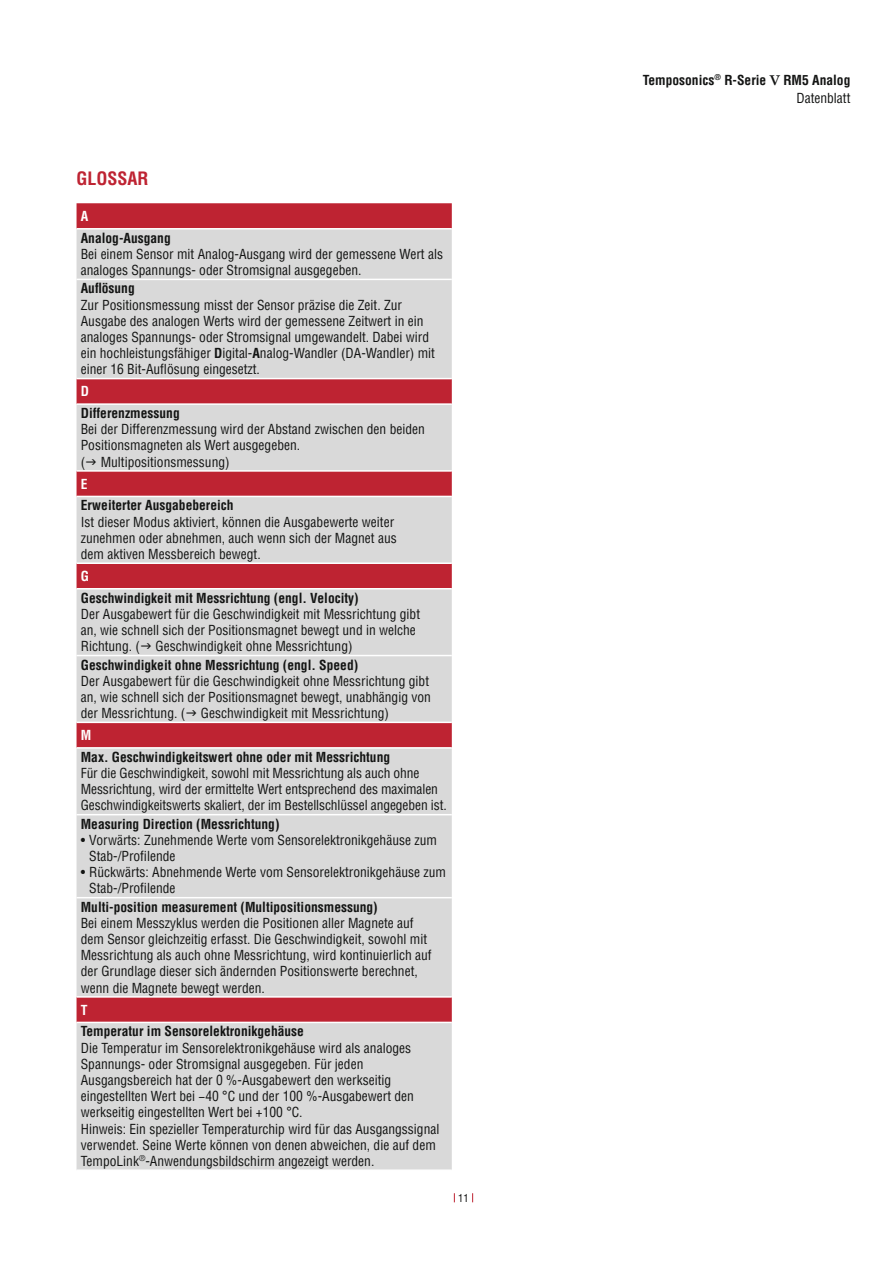
<style>
.page{position:relative;width:893px;height:1263px;background:#fff}
.page>*{position:absolute;margin:0;border:0;box-sizing:border-box;transform-origin:0 0}
.t1{font:700 condensed 18px "Helvetica LT Pro";color:#be2332}
.t2{font:condensed 13.5px/16.2px "Helvetica LT Pro";color:#131413}
.t3{font:700 condensed 13.5px/18px "Helvetica LT Pro";color:#131413;text-align:right}
.t4{font:700 condensed 13.5px "Helvetica LT Pro";color:#fff}
.t5{font:condensed 10.5px "Helvetica LT Pro";color:#131413}
.s1{font-weight:700}
.s2{font-family:"Century Schoolbook";font-stretch:normal}
.s3{font-weight:400}
</style>
<div class="page">
<div style="left:77px;top:203px;width:375px;height:25px;background:#be2332"></div>
<svg style="left:77px;top:230px;width:375px;height:939px;background:#d5c1c3"></svg>
<hr style="left:77px;top:279px;width:375px;height:1px;background:#fff">
<hr style="left:77px;top:378px;width:375px;height:1px;background:#fff">
<hr style="left:77px;top:403px;width:375px;height:2px;background:#fff">
<hr style="left:77px;top:470px;width:375px;height:2px;background:#fff">
<hr style="left:77px;top:496px;width:375px;height:1px;background:#fff">
<hr style="left:77px;top:562px;width:375px;height:2px;background:#fff">
<hr style="left:77px;top:588px;width:375px;height:1px;background:#fff">
<hr style="left:77px;top:655px;width:375px;height:1px;background:#fff">
<hr style="left:77px;top:722px;width:375px;height:1px;background:#fff">
<hr style="left:77px;top:747px;width:375px;height:2px;background:#fff">
<hr style="left:77px;top:814px;width:375px;height:1px;background:#fff">
<hr style="left:77px;top:897px;width:375px;height:1px;background:#fff">
<hr style="left:77px;top:996px;width:375px;height:2px;background:#fff">
<hr style="left:77px;top:1022px;width:375px;height:1px;background:#fff">
<svg style="left:86px;top:459px;width:10px;height:5px"></svg>
<svg style="left:141px;top:643px;width:10px;height:6px"></svg>
<svg style="left:187px;top:710px;width:9px;height:6px"></svg>
<h1 class="t1" style="left:77px;top:167px;width:74px">GLOSSAR</h1>
<p class="t4" style="left:81px;top:207px;width:9px">A</p>
<p class="t3" style="left:81px;top:228px;width:92px">Analog-Ausgang</p>
<p class="t2" style="left:81px;top:246px;width:364px">Bei einem Sensor mit Analog-Ausgang wird der gemessene Wert als analoges Spannungs- oder Stromsignal ausgegeben.</p>
<p class="t3" style="left:81px;top:279px;width:55px">Auflösung</p>
<p class="t2" style="left:81px;top:296px;width:356px">Zur Positionsmessung misst der Sensor präzise die Zeit. Zur Ausgabe des analogen Werts wird der gemessene Zeitwert in ein analoges Spannungs- oder Stromsignal umgewandelt. Dabei wird ein hochleistungsfähiger <span class="s1">D</span>igital-<span class="s1">A</span>nalog-Wandler (DA-Wandler) mit einer 16 Bit-Auflösung eingesetzt.</p>
<p class="t4" style="left:81px;top:382px;width:10px">D</p>
<p class="t3" style="left:81px;top:404px;width:100px">Differenzmessung</p>
<p class="t2" style="left:81px;top:421px;width:346px">Bei der Differenzmessung wird der Abstand zwischen den beiden<br>Positionsmagneten als Wert ausgegeben.<br>( Multipositionsmessung)</p>
<p class="t4" style="left:81px;top:475px;width:8px">E</p>
<p class="t3" style="left:81px;top:496px;width:154px">Erweiterter Ausgabebereich</p>
<p class="t2" style="left:81px;top:513px;width:318px">Ist dieser Modus aktiviert, können die Ausgabewerte weiter zunehmen oder abnehmen, auch wenn sich der Magnet aus dem aktiven Messbereich bewegt.</p>
<p class="t4" style="left:81px;top:567px;width:10px">G</p>
<p class="t3" style="left:81px;top:588px;width:279px">Geschwindigkeit mit Messrichtung (engl. Velocity)</p>
<p class="t2" style="left:81px;top:606px;width:341px">Der Ausgabewert für die Geschwindigkeit mit Messrichtung gibt an, wie schnell sich der Positionsmagnet bewegt und in welche<br>Richtung. ( Geschwindigkeit ohne Messrichtung)</p>
<p class="t3" style="left:81px;top:655px;width:279px">Geschwindigkeit ohne Messrichtung (engl. Speed)</p>
<p class="t2" style="left:81px;top:673px;width:352px">Der Ausgabewert für die Geschwindigkeit ohne Messrichtung gibt an, wie schnell sich der Positionsmagnet bewegt, unabhängig von der Messrichtung. ( Geschwindigkeit mit Messrichtung)</p>
<p class="t4" style="left:81px;top:726px;width:12px">M</p>
<p class="t3" style="left:81px;top:747px;width:311px">Max. Geschwindigkeitswert ohne oder mit Messrichtung</p>
<p class="t2" style="left:81px;top:765px;width:367px">Für die Geschwindigkeit, sowohl mit Messrichtung als auch ohne<br>Messrichtung, wird der ermittelte Wert entsprechend des maximalen<br>Geschwindigkeitswerts skaliert, der im Bestellschlüssel angegeben ist.</p>
<p class="t3" style="left:81px;top:814px;width:200px">Measuring Direction (Messrichtung)</p>
<p class="t2" style="left:89px;top:832px;width:349px;text-indent:-9px">• Vorwärts: Zunehmende Werte vom Sensorelektronikgehäuse zum<br>Stab-/Profilende</p>
<p class="t2" style="left:89px;top:864px;width:358px;text-indent:-9px">• Rückwärts: Abnehmende Werte vom Sensorelektronikgehäuse zum<br>Stab-/Profilende</p>
<p class="t3" style="left:81px;top:897px;width:299px">Multi-position measurement (Multipositionsmessung)</p>
<p class="t2" style="left:81px;top:915px;width:352px">Bei einem Messzyklus werden die Positionen aller Magnete auf dem Sensor gleichzeitig erfasst. Die Geschwindigkeit, sowohl mit Messrichtung als auch ohne Messrichtung, wird kontinuierlich auf der Grundlage dieser sich ändernden Positionswerte berechnet, wenn die Magnete bewegt werden.</p>
<p class="t4" style="left:81px;top:1000px;width:8px">T</p>
<p class="t3" style="left:81px;top:1022px;width:225px">Temperatur im Sensorelektronikgehäuse</p>
<p class="t2" style="left:81px;top:1039px;width:360px">Die Temperatur im Sensorelektronikgehäuse wird als analoges Spannungs- oder Stromsignal ausgegeben. Für jeden Ausgangsbereich hat der 0 %-Ausgabewert den werkseitig eingestellten Wert bei −40 °C und der 100 %-Ausgabewert den werkseitig eingestellten Wert bei +100 °C.<br>Hinweis: Ein spezieller Temperaturchip wird für das Ausgangssignal verwendet. Seine Werte können von denen abweichen, die auf dem TempoLink<sup>®</sup>-Anwendungsbildschirm angezeigt werden.</p>
<p class="t5" style="left:458px;top:1191px;width:12px">11</p>
<p class="t3" style="left:643px;top:71px;width:209px">Temposonics<sup>®</sup> R-Serie <span class="s2">V</span> RM5 Analog<br><span class="s3">Datenblatt</span></p>
</div>
